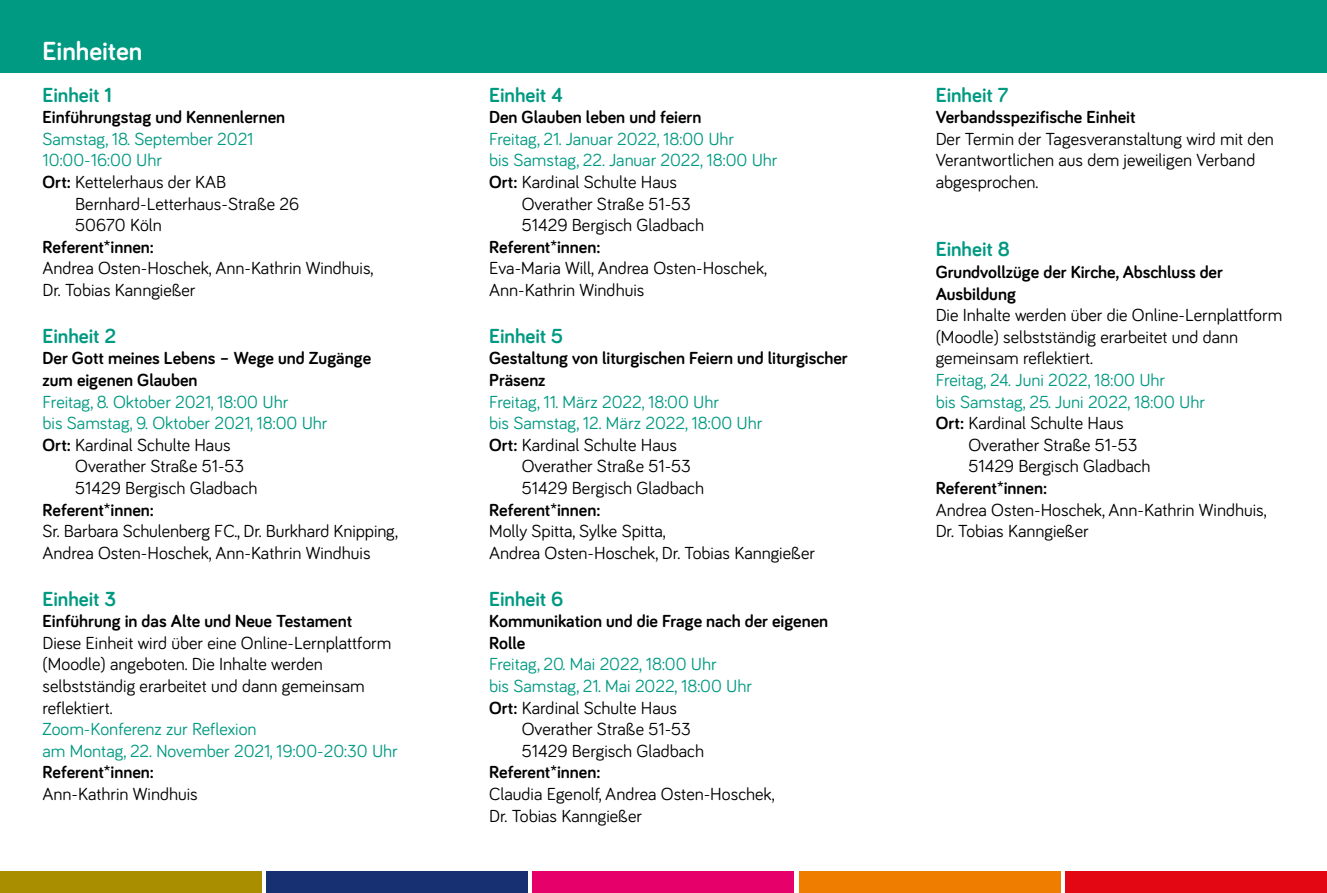
<style>
.page{position:relative;width:1327px;height:893px;background:#fff}
.page>*{position:absolute;margin:0;border:0;box-sizing:border-box;transform-origin:0 0}
.t1{font:700 27px "Bariol";color:#fff}
.t2{font:700 21px "Bariol";color:#009982}
.t3{font:18px/21.6px "Bariol";color:#000}
.t4{font:18px/21.6px "Bariol";color:#009982}
.t5{font:700 18px/21.6px "Bariol";color:#000}
.s1{font-weight:700;color:#000}
.s2{color:#000}
.s3{font-weight:700}
</style>
<div class="page">
<div style="left:0;top:0;width:446px;height:72px;background:#009982"></div>
<div style="left:446px;top:0;width:447px;height:72px;background:#009982"></div>
<div style="left:893px;top:0;width:434px;height:72px;background:#009982"></div>
<div style="left:0;top:872px;width:262px;height:21px;background:#a98f00"></div>
<div style="left:266px;top:872px;width:262px;height:21px;background:#163072"></div>
<div style="left:532px;top:872px;width:262px;height:21px;background:#e60069"></div>
<div style="left:799px;top:872px;width:261px;height:21px;background:#ef7d00"></div>
<div style="left:1065px;top:872px;width:262px;height:21px;background:#e30613"></div>
<h1 class="t1" style="left:43px;top:32px;width:101px">Einheiten</h1>
<p class="t2" style="left:43px;top:80px;width:71px">Einheit 1</p>
<p class="t5" style="left:43px;top:106px;width:244px">Einführungstag und Kennenlernen</p>
<p class="t4" style="left:43px;top:127px;width:212px">Samstag, 18. September 2021<br>10:00-16:00 Uhr<br><span class="s1">Ort:</span> <span class="s2">Kettelerhaus der KAB</span></p>
<p class="t3" style="left:75px;top:192px;width:226px">Bernhard-Letterhaus-Straße 26<br>50670 Köln</p>
<p class="t5" style="left:43px;top:235px;width:113px">Referent*innen:</p>
<p class="t3" style="left:43px;top:257px;width:332px">Andrea Osten-Hoschek, Ann-Kathrin Windhuis,<br>Dr. Tobias Kanngießer</p>
<p class="t2" style="left:43px;top:321px;width:75px">Einheit 2</p>
<p class="t5" style="left:43px;top:347px;width:330px">Der Gott meines Lebens – Wege und Zugänge zum eigenen Glauben</p>
<p class="t4" style="left:43px;top:390px;width:247px">Freitag, 8. Oktober 2021, 18:00 Uhr</p>
<p class="t4" style="left:43px;top:411px;width:286px">bis Samstag, 9. Oktober 2021, 18:00 Uhr</p>
<p class="t3" style="left:43px;top:433px;width:190px"><span class="s3">Ort:</span> Kardinal Schulte Haus</p>
<p class="t3" style="left:75px;top:455px;width:171px">Overather Straße 51-53</p>
<p class="t3" style="left:75px;top:476px;width:184px">51429 Bergisch Gladbach</p>
<p class="t5" style="left:43px;top:498px;width:113px">Referent*innen:</p>
<p class="t3" style="left:43px;top:519px;width:357px">Sr. Barbara Schulenberg FC., Dr. Burkhard Knipping,<br>Andrea Osten-Hoschek, Ann-Kathrin Windhuis</p>
<p class="t2" style="left:43px;top:584px;width:75px">Einheit 3</p>
<p class="t5" style="left:43px;top:610px;width:311px">Einführung in das Alte und Neue Testament</p>
<p class="t3" style="left:43px;top:631px;width:350px">Diese Einheit wird über eine Online-Lernplattform (Moodle) angeboten. Die Inhalte werden selbstständig erarbeitet und dann gemeinsam reflektiert.</p>
<p class="t4" style="left:43px;top:717px;width:357px">Zoom-Konferenz zur Reflexion<br>am Montag, 22. November 2021, 19:00-20:30 Uhr</p>
<p class="t5" style="left:43px;top:761px;width:113px">Referent*innen:</p>
<p class="t3" style="left:43px;top:782px;width:157px">Ann-Kathrin Windhuis</p>
<p class="t2" style="left:489px;top:80px;width:75px">Einheit 4</p>
<p class="t5" style="left:489px;top:106px;width:214px">Den Glauben leben und feiern</p>
<p class="t4" style="left:489px;top:127px;width:247px">Freitag, 21. Januar 2022, 18:00 Uhr</p>
<p class="t4" style="left:489px;top:149px;width:290px">bis Samstag, 22. Januar 2022, 18:00 Uhr</p>
<p class="t3" style="left:489px;top:170px;width:190px"><span class="s3">Ort:</span> Kardinal Schulte Haus</p>
<p class="t3" style="left:522px;top:192px;width:171px">Overather Straße 51-53</p>
<p class="t3" style="left:522px;top:213px;width:184px">51429 Bergisch Gladbach</p>
<p class="t5" style="left:489px;top:235px;width:113px">Referent*innen:</p>
<p class="t3" style="left:489px;top:257px;width:279px">Eva-Maria Will, Andrea Osten-Hoschek,<br>Ann-Kathrin Windhuis</p>
<p class="t2" style="left:489px;top:321px;width:76px">Einheit 5</p>
<p class="t5" style="left:489px;top:347px;width:360px">Gestaltung von liturgischen Feiern und liturgischer<br>Präsenz</p>
<p class="t4" style="left:489px;top:390px;width:231px">Freitag, 11. März 2022, 18:00 Uhr</p>
<p class="t4" style="left:489px;top:411px;width:275px">bis Samstag, 12. März 2022, 18:00 Uhr</p>
<p class="t3" style="left:489px;top:433px;width:190px"><span class="s3">Ort:</span> Kardinal Schulte Haus</p>
<p class="t3" style="left:522px;top:455px;width:171px">Overather Straße 51-53</p>
<p class="t3" style="left:522px;top:476px;width:184px">51429 Bergisch Gladbach</p>
<p class="t5" style="left:489px;top:498px;width:113px">Referent*innen:</p>
<p class="t3" style="left:489px;top:519px;width:327px">Molly Spitta, Sylke Spitta,<br>Andrea Osten-Hoschek, Dr. Tobias Kanngießer</p>
<p class="t2" style="left:489px;top:584px;width:76px">Einheit 6</p>
<p class="t5" style="left:489px;top:610px;width:341px">Kommunikation und die Frage nach der eigenen<br>Rolle</p>
<p class="t4" style="left:489px;top:653px;width:229px">Freitag, 20. Mai 2022, 18:00 Uhr</p>
<p class="t4" style="left:489px;top:674px;width:264px">bis Samstag, 21. Mai 2022, 18:00 Uhr</p>
<p class="t3" style="left:489px;top:696px;width:190px"><span class="s3">Ort:</span> Kardinal Schulte Haus</p>
<p class="t3" style="left:522px;top:717px;width:171px">Overather Straße 51-53</p>
<p class="t3" style="left:522px;top:739px;width:184px">51429 Bergisch Gladbach</p>
<p class="t5" style="left:489px;top:761px;width:113px">Referent*innen:</p>
<p class="t3" style="left:489px;top:782px;width:287px">Claudia Egenolf, Andrea Osten-Hoschek,<br>Dr. Tobias Kanngießer</p>
<p class="t2" style="left:935px;top:80px;width:74px">Einheit 7</p>
<p class="t5" style="left:935px;top:106px;width:201px">Verbandsspezifische Einheit</p>
<p class="t3" style="left:935px;top:127px;width:340px">Der Termin der Tagesveranstaltung wird mit den<br>Verantwortlichen aus dem jeweiligen Verband abgesprochen.</p>
<p class="t2" style="left:935px;top:235px;width:76px">Einheit 8</p>
<p class="t5" style="left:935px;top:260px;width:289px">Grundvollzüge der Kirche, Abschluss der<br>Ausbildung</p>
<p class="t3" style="left:935px;top:303px;width:348px">Die Inhalte werden über die Online-Lernplattform (Moodle) selbstständig erarbeitet und dann gemeinsam reflektiert.</p>
<p class="t4" style="left:935px;top:368px;width:231px">Freitag, 24. Juni 2022, 18:00 Uhr</p>
<p class="t4" style="left:935px;top:390px;width:271px">bis Samstag, 25. Juni 2022, 18:00 Uhr</p>
<p class="t3" style="left:935px;top:411px;width:190px"><span class="s3">Ort:</span> Kardinal Schulte Haus</p>
<p class="t3" style="left:968px;top:433px;width:171px">Overather Straße 51-53</p>
<p class="t3" style="left:968px;top:455px;width:184px">51429 Bergisch Gladbach</p>
<p class="t5" style="left:935px;top:476px;width:113px">Referent*innen:</p>
<p class="t3" style="left:935px;top:498px;width:332px">Andrea Osten-Hoschek, Ann-Kathrin Windhuis,<br>Dr. Tobias Kanngießer</p>
</div>
